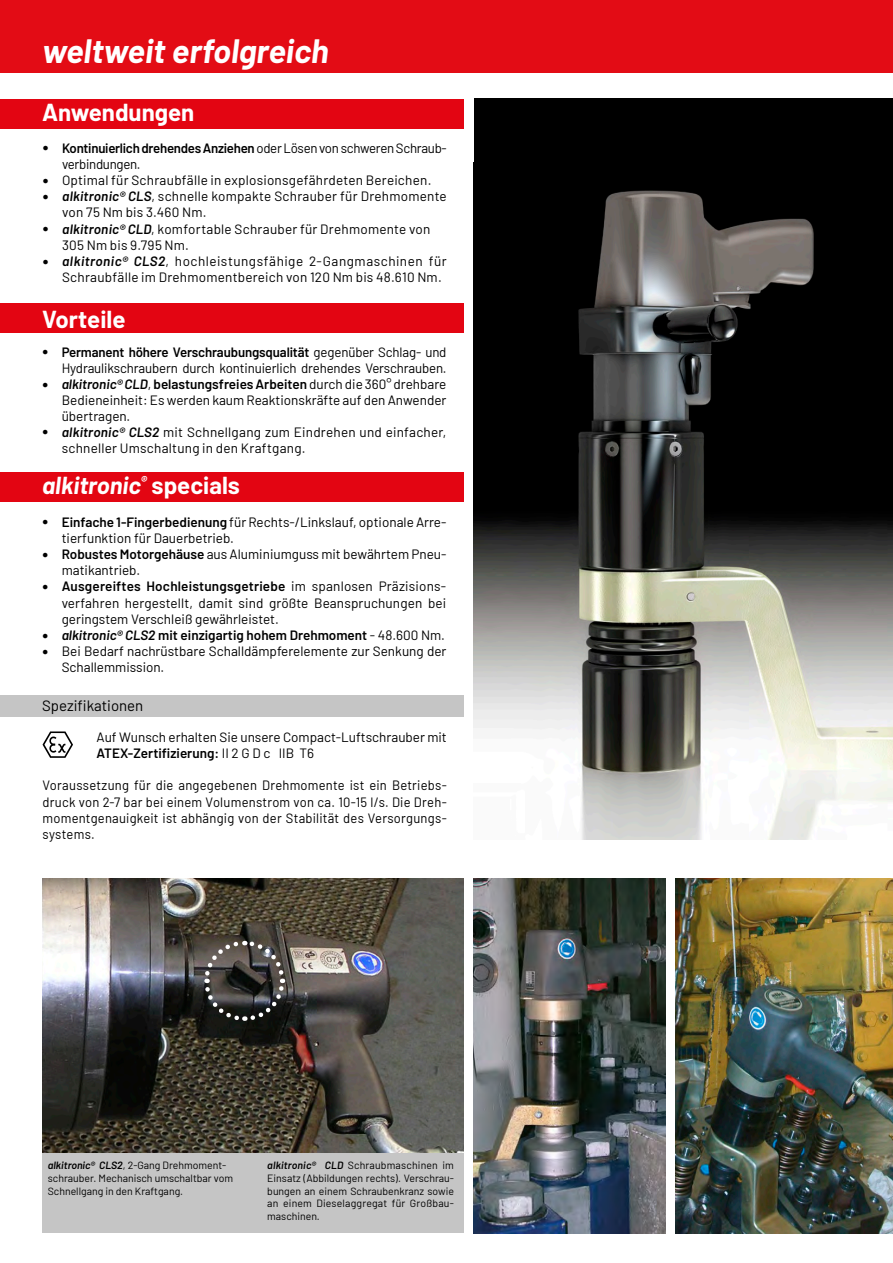
<style>
.page{position:relative;width:893px;height:1263px;background:#fff}
.page>*{position:absolute;margin:0;border:0;box-sizing:border-box;transform-origin:0 0}
.t1{font:italic 700 33px "Barlow";color:#fff}
.t2{font:700 24px "Barlow";color:#fff}
.t3{font:italic 700 24px "Barlow";color:#fff}
.t4{font:15px "Barlow";color:#000}
.t5{font:13.5px/16.2px "Barlow";color:#000}
.t6{font:13.5px/16.2px "Barlow";color:#000;text-align:justify;scale:.96 1}
.t7{font:13.5px/16.2px "Barlow";letter-spacing:.025em;color:#000}
.t8{font:13.5px/16.2px "Barlow";letter-spacing:-.02em;color:#000}
.t9{font:600 13.5px "Barlow";color:#000}
.t10{font:10.5px/12.6px "Barlow";color:#000}
.s1{font-family:"Arial";font-weight:700;font-size:10.5px}
.s2{font-weight:600}
.s3{font-weight:600;font-style:italic}
.s4{font-style:normal}
.s5{font-style:italic}
.s6{font-weight:400}
</style>
<div class="page">
<div style="left:0;top:0;width:893px;height:72px;background:#e30c15"></div>
<div style="left:0;top:99px;width:464px;height:30px;background:#e30512"></div>
<div style="left:0;top:472px;width:464px;height:30px;background:#e30512"></div>
<div style="left:0;top:304px;width:464px;height:29px;background:#e30512"></div>
<div style="left:43px;top:1152px;width:421px;height:81px;background:#c5c5c5"></div>
<img style="left:675px;top:878px;width:218px;height:355px">
<img style="left:474px;top:878px;width:191px;height:355px">
<img style="left:42px;top:878px;width:422px;height:274px">
<svg style="left:202px;top:938px;width:85px;height:85px;background:#474542"></svg>
<svg style="left:43px;top:731px;width:30px;height:27px"></svg>
<div style="left:0;top:695px;width:464px;height:22px;background:#c5c5c5"></div>
<div style="left:474px;top:99px;width:419px;height:172px;background:#000"></div>
<img style="left:474px;top:190px;width:419px;height:650px">
<h1 class="t1" style="left:42px;top:26px;width:288px">weltweit erfolgreich</h1>
<h2 class="t2" style="left:42px;top:95px;width:154px">Anwendungen</h2>
<p class="t8" style="left:62px;top:139px;width:385px;text-indent:-20px"><span class="s1">●</span> <span class="s2">Kontinuierlich drehendes Anziehen</span> oder Lösen von schweren Schraub&shy;verbindungen.</p>
<p class="t5" style="left:43px;top:171px;width:390px"><span class="s1">●</span> Optimal für Schraubfälle in explosionsgefährdeten Bereichen.</p>
<p class="t5" style="left:62px;top:187px;width:386px;text-indent:-20px"><span class="s1">●</span> <span class="s3">alkitronic® CLS</span>, schnelle kompakte Schrauber für Drehmomente von 75 Nm bis 3.460 Nm.</p>
<p class="t5" style="left:62px;top:220px;width:370px;text-indent:-20px"><span class="s1">●</span> <span class="s3">alkitronic® CLD</span>, komfortable Schrauber für Drehmomente von<br>305 Nm bis 9.795 Nm.</p>
<p class="t7" style="left:62px;top:252px;width:386px;text-indent:-20px"><span class="s1">●</span> <span class="s3">alkitronic® CLS2</span>, hochleistungsfähige 2-Gangmaschinen für<br>Schraubfälle im Drehmomentbereich von 120 Nm bis 48.610 Nm.</p>
<h2 class="t2" style="left:42px;top:302px;width:85px">Vorteile</h2>
<p class="t5" style="left:42px;top:343px;width:406px;text-align:right"><span class="s1">●</span> <span class="s2">Permanent höhere Verschraubungsqualität</span> gegenüber Schlag- und<br>Hydraulikschraubern durch kontinuierlich drehendes Verschrauben.</p>
<p class="t5" style="left:62px;top:375px;width:386px;line-height:15.8px;text-align:justify;text-indent:-20px"><span class="s1">●</span> <span class="s3">alkitronic® CLD</span>, <span class="s2">belastungsfreies Arbeiten</span> durch die 360° drehbare Bedieneinheit: Es werden kaum Reaktionskräfte auf den Anwender übertragen.</p>
<p class="t5" style="left:62px;top:423px;width:386px;text-indent:-20px"><span class="s1">●</span> <span class="s3">alkitronic® CLS2</span> mit Schnellgang zum Eindrehen und einfacher, schneller Umschaltung in den Kraftgang.</p>
<h2 class="t3" style="left:42px;top:468px;width:199px">alkitronic<sup>®</sup> <span class="s4">specials</span></h2>
<p class="t5" style="left:62px;top:513px;width:385px;text-indent:-20px"><span class="s1">●</span> <span class="s2">Einfache 1-Fingerbedienung</span> für Rechts-/Linkslauf, optionale Arre&shy;tierfunktion für Dauerbetrieb.</p>
<p class="t5" style="left:62px;top:545px;width:385px;text-indent:-20px"><span class="s1">●</span> <span class="s2">Robustes Motorgehäuse</span> aus Aluminiumguss mit bewährtem Pneu&shy;matikantrieb.</p>
<p class="t5" style="left:62px;top:577px;width:386px;text-align:justify;text-indent:-20px"><span class="s1">●</span> <span class="s2">Ausgereiftes Hochleistungsgetriebe</span> im spanlosen Präzisions&shy;verfahren hergestellt, damit sind größte Beanspruchungen bei geringstem Verschleiß gewährleistet.</p>
<p class="t9" style="left:42px;top:625px;width:404px"><span class="s1">●</span> <span class="s5">alkitronic® CLS2</span> mit einzigartig hohem Drehmoment <span class="s6">- 48.600 Nm.</span></p>
<p class="t5" style="left:62px;top:642px;width:386px;text-indent:-20px"><span class="s1">●</span> Bei Bedarf nachrüstbare Schalldämpferelemente zur Senkung der<br>Schallemmission.</p>
<p class="t4" style="left:42px;top:695px;width:103px">Spezifikationen</p>
<p class="t5" style="left:97px;top:728px;width:352px">Auf Wunsch erhalten Sie unsere Compact-Luftschrauber mit<br><span class="s2">ATEX-Zertifizierung:</span> II 2 G D c IIB T6</p>
<p class="t6" style="left:43px;top:776px;width:423px">Voraussetzung für die angegebenen Drehmomente ist ein Betriebs&shy;druck von 2-7 bar bei einem Volumenstrom von ca. 10-15 l/s. Die Dreh&shy;momentgenauigkeit ist abhängig von der Stabilität des Versorgungs&shy;systems.</p>
<p class="t10" style="left:48px;top:1158px;width:187px"><span class="s3">alkitronic® CLS2</span>, 2-Gang Drehmoment&shy;schrauber. Mechanisch umschaltbar vom<br>Schnellgang in den Kraftgang.</p>
<p class="t10" style="left:267px;top:1158px;width:188px;text-align:justify"><span class="s3">alkitronic® CLD</span> Schraubmaschinen im Einsatz (Abbildungen rechts). Verschrau&shy;bungen an einem Schraubenkranz sowie an einem Dieselaggregat für Großbau&shy;maschinen.</p>
</div>
